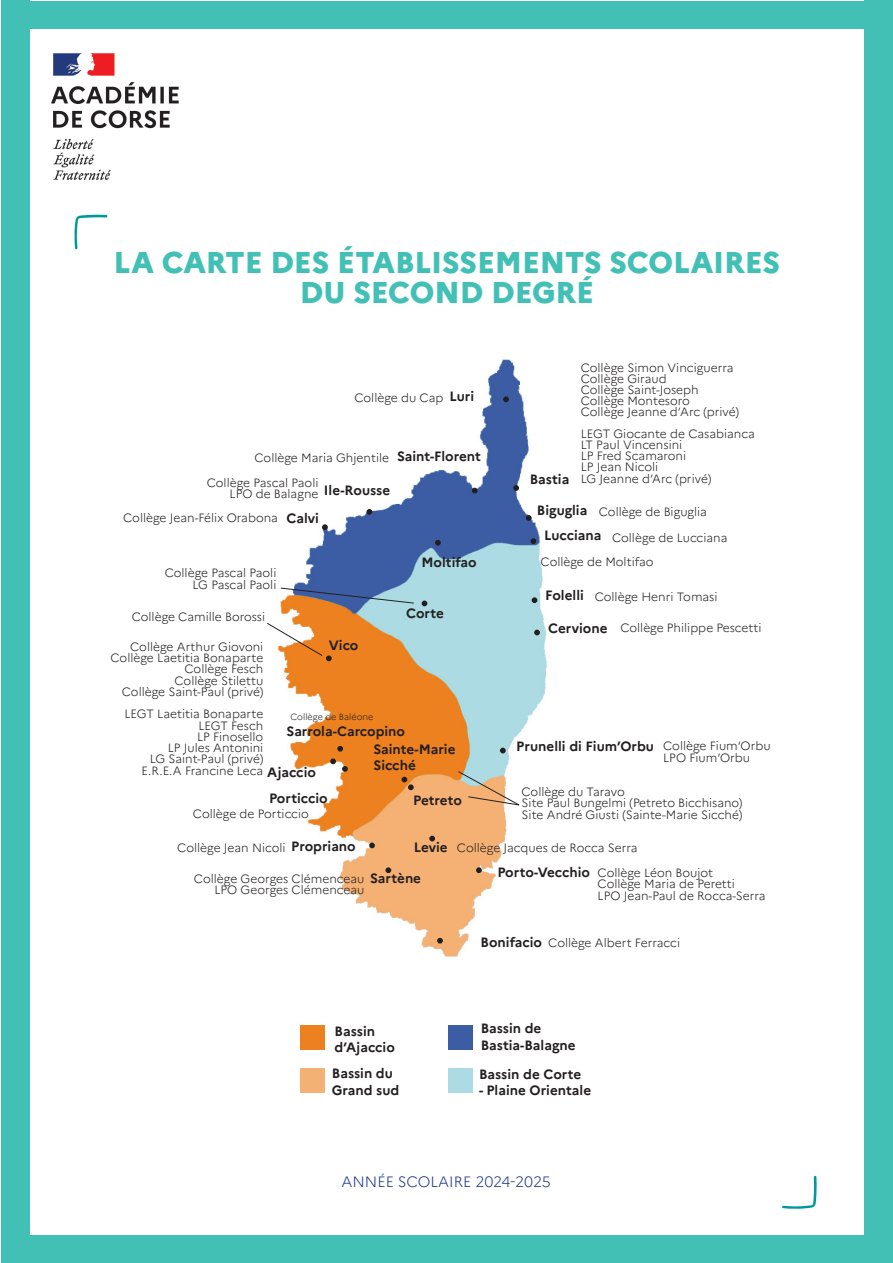
<style>
.page{position:relative;width:893px;height:1263px;background:#fff}
.page>*{position:absolute;margin:0;border:0;box-sizing:border-box;transform-origin:0 0}
.t1{font:800 30px "Marianne";letter-spacing:-.005em;color:#43c0b6}
.t2{font:300 15px "Marianne";color:#253f8e}
.t3{font:700 13.5px/16.2px "Marianne";color:#231f20}
.t4{font:300 12px "Marianne";color:#231f20}
.t5{font:300 9px "Marianne";color:#231f20}
</style>
<div class="page">
<img style="left:280px;top:359px;width:267px;height:598px">
<div style="left:300px;top:1025px;width:24px;height:24px;background:#ed811f"></div>
<div style="left:300px;top:1068px;width:24px;height:24px;background:#f4b174"></div>
<div style="left:449px;top:1026px;width:24px;height:24px;background:#3c5da4"></div>
<div style="left:449px;top:1068px;width:24px;height:24px;background:#acdbe3"></div>
<svg style="left:503px;top:396px;width:6px;height:6px"></svg>
<svg style="left:472px;top:488px;width:6px;height:5px"></svg>
<svg style="left:513px;top:485px;width:6px;height:6px"></svg>
<svg style="left:526px;top:515px;width:6px;height:6px"></svg>
<svg style="left:531px;top:538px;width:5px;height:6px"></svg>
<svg style="left:435px;top:540px;width:6px;height:6px"></svg>
<svg style="left:367px;top:509px;width:5px;height:6px"></svg>
<svg style="left:322px;top:524px;width:6px;height:6px"></svg>
<svg style="left:532px;top:597px;width:5px;height:6px"></svg>
<svg style="left:534px;top:630px;width:6px;height:5px"></svg>
<svg style="left:422px;top:600px;width:5px;height:6px"></svg>
<svg style="left:500px;top:748px;width:6px;height:5px"></svg>
<svg style="left:476px;top:867px;width:6px;height:6px"></svg>
<svg style="left:429px;top:836px;width:6px;height:5px"></svg>
<svg style="left:369px;top:842px;width:6px;height:6px"></svg>
<svg style="left:330px;top:758px;width:6px;height:6px"></svg>
<svg style="left:342px;top:766px;width:6px;height:6px"></svg>
<svg style="left:337px;top:746px;width:6px;height:6px"></svg>
<svg style="left:385px;top:867px;width:6px;height:6px"></svg>
<svg style="left:401px;top:777px;width:13px;height:13px"></svg>
<svg style="left:437px;top:938px;width:6px;height:5px"></svg>
<svg style="left:458px;top:771px;width:61px;height:34px"></svg>
<svg style="left:267px;top:623px;width:65px;height:38px"></svg>
<svg style="left:280px;top:588px;width:134px;height:15px;background:#78879f"></svg>
<img style="left:51px;top:53px;width:128px;height:127px">
<svg style="left:74px;top:215px;width:34px;height:34px"></svg>
<svg style="left:782px;top:1175px;width:35px;height:34px"></svg>
<div style="left:864px;top:0;width:29px;height:1263px;background:#43c0b6"></div>
<div style="left:1px;top:0;width:29px;height:1263px;background:#43c0b6"></div>
<div style="left:2px;top:1px;width:891px;height:28px;background:#43c0b6"></div>
<div style="left:2px;top:1235px;width:891px;height:28px;background:#43c0b6"></div>
<p class="t1" style="left:114px;top:244px;width:668px">LA CARTE DES ÉTABLISSEMENTS SCOLAIRES</p>
<p class="t1" style="left:300px;top:274px;width:296px">DU SECOND DEGRÉ</p>
<p class="t4" style="left:354px;top:391px;width:90px">Collège du Cap</p>
<p class="t3" style="left:450px;top:388px;width:26px">Luri</p>
<p class="t4" style="left:254px;top:450px;width:136px">Collège Maria Ghjentile</p>
<p class="t3" style="left:397px;top:448px;width:85px">Saint-Florent</p>
<p class="t4" style="left:207px;top:475px;width:113px">Collège Pascal Paoli</p>
<p class="t4" style="left:230px;top:487px;width:90px">LPO de Balagne</p>
<p class="t3" style="left:324px;top:482px;width:68px">Ile-Rousse</p>
<p class="t4" style="left:123px;top:510px;width:156px">Collège Jean-Félix Orabona</p>
<p class="t3" style="left:287px;top:510px;width:34px">Calvi</p>
<p class="t4" style="left:165px;top:566px;width:113px">Collège Pascal Paoli</p>
<p class="t4" style="left:193px;top:577px;width:85px">LG Pascal Paoli</p>
<p class="t4" style="left:132px;top:609px;width:135px">Collège Camille Borossi</p>
<p class="t3" style="left:422px;top:554px;width:57px">Moltifao</p>
<p class="t3" style="left:406px;top:605px;width:39px">Corte</p>
<p class="t3" style="left:329px;top:637px;width:31px">Vico</p>
<p class="t4" style="left:130px;top:639px;width:135px">Collège Arthur Giovoni</p>
<p class="t4" style="left:111px;top:651px;width:154px">Collège Laetitia Bonaparte</p>
<p class="t4" style="left:185px;top:662px;width:80px">Collège Fesch</p>
<p class="t4" style="left:175px;top:673px;width:90px">Collège Stilettu</p>
<p class="t4" style="left:122px;top:684px;width:143px">Collège Saint-Paul (privé)</p>
<p class="t4" style="left:124px;top:707px;width:140px">LEGT Laetitia Bonaparte</p>
<p class="t4" style="left:198px;top:718px;width:66px">LEGT Fesch</p>
<p class="t4" style="left:197px;top:729px;width:68px">LP Finosello</p>
<p class="t4" style="left:168px;top:741px;width:97px">LP Jules Antonini</p>
<p class="t4" style="left:150px;top:752px;width:115px">LG Saint-Paul (privé)</p>
<p class="t4" style="left:142px;top:763px;width:123px">E.R.E.A Francine Leca</p>
<p class="t5" style="left:290px;top:711px;width:85px">Collège de Baléone</p>
<p class="t3" style="left:287px;top:723px;width:120px">Sarrola-Carcopino</p>
<p class="t3" style="left:373px;top:741px;width:84px">Sainte-Marie<br>Sicché</p>
<p class="t3" style="left:267px;top:764px;width:50px">Ajaccio</p>
<p class="t3" style="left:269px;top:790px;width:60px">Porticcio</p>
<p class="t3" style="left:413px;top:792px;width:50px">Petreto</p>
<p class="t4" style="left:193px;top:806px;width:117px">Collège de Porticcio</p>
<p class="t3" style="left:530px;top:471px;width:41px">Bastia</p>
<p class="t4" style="left:581px;top:360px;width:154px">Collège Simon Vinciguerra</p>
<p class="t4" style="left:581px;top:371px;width:87px">Collège Giraud</p>
<p class="t4" style="left:581px;top:382px;width:119px">Collège Saint-Joseph</p>
<p class="t4" style="left:581px;top:393px;width:111px">Collège Montesoro</p>
<p class="t4" style="left:581px;top:404px;width:160px">Collège Jeanne d’Arc (privé)</p>
<p class="t4" style="left:581px;top:426px;width:176px">LEGT Giocante de Casabianca</p>
<p class="t4" style="left:581px;top:438px;width:103px">LT Paul Vincensini</p>
<p class="t4" style="left:581px;top:449px;width:107px">LP Fred Scamaroni</p>
<p class="t4" style="left:581px;top:460px;width:79px">LP Jean Nicoli</p>
<p class="t4" style="left:581px;top:471px;width:132px">LG Jeanne d’Arc (privé)</p>
<p class="t3" style="left:537px;top:502px;width:52px">Biguglia</p>
<p class="t4" style="left:599px;top:504px;width:110px">Collège de Biguglia</p>
<p class="t3" style="left:544px;top:527px;width:59px">Lucciana</p>
<p class="t4" style="left:612px;top:531px;width:117px">Collège de Lucciana</p>
<p class="t4" style="left:541px;top:554px;width:114px">Collège de Moltifao</p>
<p class="t3" style="left:545px;top:587px;width:40px">Folelli</p>
<p class="t4" style="left:595px;top:590px;width:124px">Collège Henri Tomasi</p>
<p class="t4" style="left:620px;top:620px;width:143px">Collège Philippe Pescetti</p>
<p class="t3" style="left:548px;top:620px;width:61px">Cervione</p>
<p class="t3" style="left:516px;top:738px;width:139px">Prunelli di Fium’Orbu</p>
<p class="t4" style="left:663px;top:738px;width:109px">Collège Fium’Orbu</p>
<p class="t4" style="left:663px;top:750px;width:88px">LPO Fium’Orbu</p>
<p class="t4" style="left:522px;top:785px;width:105px">Collège du Taravo</p>
<p class="t4" style="left:522px;top:796px;width:222px">Site Paul Bungelmi (Petreto Bicchisano)</p>
<p class="t4" style="left:522px;top:807px;width:222px">Site André Giusti (Sainte-Marie Sicché)</p>
<p class="t4" style="left:177px;top:840px;width:110px">Collège Jean Nicoli</p>
<p class="t3" style="left:291px;top:838px;width:66px">Propriano</p>
<p class="t3" style="left:414px;top:839px;width:35px">Levie</p>
<p class="t4" style="left:457px;top:841px;width:182px">Collège Jacques de Rocca Serra</p>
<p class="t3" style="left:370px;top:870px;width:52px">Sartène</p>
<p class="t4" style="left:194px;top:871px;width:172px">Collège Georges Clémenceau</p>
<p class="t4" style="left:214px;top:883px;width:151px">LPO Georges Clémenceau</p>
<p class="t3" style="left:497px;top:864px;width:94px">Porto-Vecchio</p>
<p class="t4" style="left:598px;top:865px;width:117px">Collège Léon Boujot</p>
<p class="t4" style="left:598px;top:877px;width:139px">Collège Maria de Peretti</p>
<p class="t4" style="left:598px;top:888px;width:170px">LPO Jean-Paul de Rocca-Serra</p>
<p class="t4" style="left:548px;top:935px;width:133px">Collège Albert Ferracci</p>
<p class="t3" style="left:480px;top:934px;width:63px">Bonifacio</p>
<p class="t3" style="left:335px;top:1023px;width:42px">Bassin</p>
<p class="t3" style="left:335px;top:1039px;width:62px">d’Ajaccio</p>
<p class="t3" style="left:332px;top:1065px;width:63px">Bassin du</p>
<p class="t3" style="left:332px;top:1081px;width:69px">Grand sud</p>
<p class="t3" style="left:481px;top:1020px;width:62px">Bassin de</p>
<p class="t3" style="left:481px;top:1036px;width:97px">Bastia-Balagne</p>
<p class="t3" style="left:479px;top:1066px;width:104px">Bassin de Corte</p>
<p class="t3" style="left:479px;top:1082px;width:114px">- Plaine Orientale</p>
<p class="t2" style="left:342px;top:1173px;width:211px">ANNÉE SCOLAIRE 2024-2025</p>
</div>
